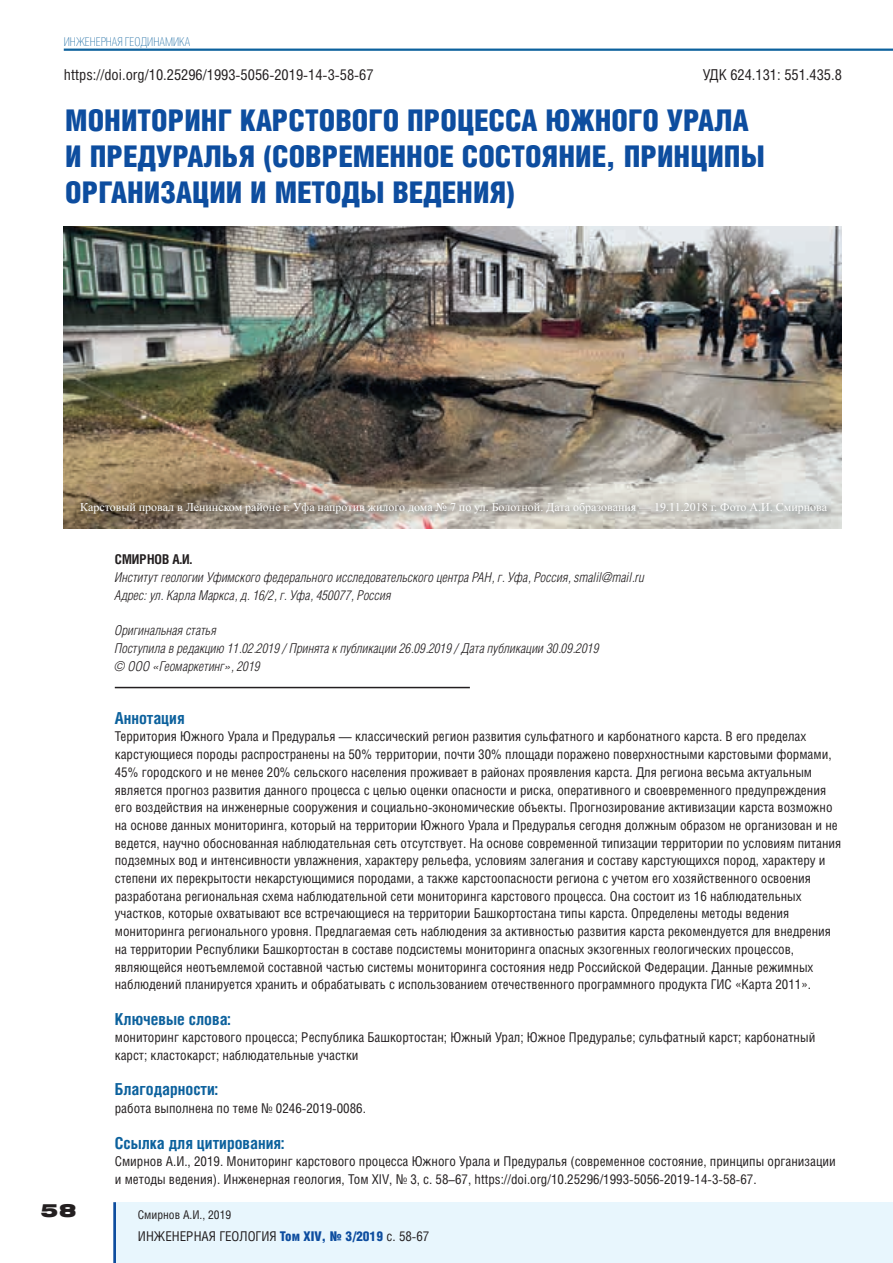
<style>
.page{position:relative;width:893px;height:1263px;background:#fff}
.page>*{position:absolute;margin:0;border:0;box-sizing:border-box;transform-origin:0 0}
.t1{font:900 30px/36px "Helios Cond";color:#0d4d9f}
.t2{font:900 18px "Helios Ext";color:#231f20}
.t3{font:700 16.5px "Helios Cond";color:#0c619d}
.t4{font:15px "Helios Cond";color:#231f20}
.t5{font:13.5px/17.7px "Helios Cond";color:#231f20}
.t6{font:italic 300 13.5px/17.7px "Helios Cond";letter-spacing:.005em;color:#231f20}
.t7{font:700 13.5px "Helios Cond";letter-spacing:.005em;color:#231f20}
.t8{font:12px "Times New Roman";color:#fff}
.t9{font:100 12px "Helios Cond";color:#0c619d}
.t10{font:12px "Helios Cond";color:#231f20}
.s1{font-weight:900;color:#0d4d9f}
</style>
<div class="page">
<hr style="left:64px;top:49px;width:829px;height:2px;background:#0c619d">
<hr style="left:113px;top:1202px;width:3px;height:61px;background:#0d4d9f">
<hr style="left:115px;top:687px;width:355px;height:1px;background:#231f20">
<div style="left:116px;top:1202px;width:777px;height:61px;background:#e8f6fd"></div>
<img style="left:63px;top:226px;width:779px;height:258px">
<img style="left:63px;top:484px;width:779px;height:45px">
<p class="t9" style="left:64px;top:37px;width:128px">ИНЖЕНЕРНАЯ ГЕОДИНАМИКА</p>
<p class="t4" style="left:64px;top:69px;width:311px">https://doi.org/10.25296/1993-5056-2019-14-3-58-67</p>
<p class="t4" style="left:703px;top:69px;width:141px">УДК 624.131: 551.435.8</p>
<h1 class="t1" style="left:65px;top:105px;width:701px">МОНИТОРИНГ КАРСТОВОГО ПРОЦЕССА ЮЖНОГО УРАЛА<br>И ПРЕДУРАЛЬЯ (СОВРЕМЕННОЕ СОСТОЯНИЕ, ПРИНЦИПЫ<br>ОРГАНИЗАЦИИ И МЕТОДЫ ВЕДЕНИЯ)</h1>
<p class="t8" style="left:80px;top:503px;width:748px">Карстовый провал в Ленинском районе г. Уфа напротив жилого дома № 7 по ул. Болотной. Дата образования — 19.11.2018 г. Фото А.И. Смирнова</p>
<p class="t7" style="left:115px;top:555px;width:79px">СМИРНОВ А.И.</p>
<p class="t6" style="left:115px;top:570px;width:531px">Институт геологии Уфимского федерального исследовательского центра РАН, г. Уфа, Россия, smalil@mail.ru<br>Адрес: ул. Карла Маркса, д. 16/2, г. Уфа, 450077, Россия</p>
<p class="t6" style="left:115px;top:623px;width:486px">Оригинальная статья<br>Поступила в редакцию 11.02.2019 / Принята к публикации 26.09.2019 / Дата публикации 30.09.2019 © ООО «Геомаркетинг», 2019</p>
<h2 class="t2" style="left:41px;top:1203px;width:37px">58</h2>
<p class="t3" style="left:115px;top:712px;width:71px">Аннотация</p>
<p class="t5" style="left:115px;top:729px;width:728px">Территория Южного Урала и Предуралья — классический регион развития сульфатного и карбонатного карста. В его пределах карстующиеся породы распространены на 50% территории, почти 30% площади поражено поверхностными карстовыми формами, 45% городского и не менее 20% сельского населения проживает в районах проявления карста. Для региона весьма актуальным является прогноз развития данного процесса с целью оценки опасности и риска, оперативного и своевременного предупреждения его воздействия на инженерные сооружения и социально-экономические объекты. Прогнозирование активизации карста возможно на основе данных мониторинга, который на территории Южного Урала и Предуралья сегодня должным образом не организован и не ведется, научно обоснованная наблюдательная сеть отсутствует. На основе современной типизации территории по условиям питания подземных вод и интенсивности увлажнения, характеру рельефа, условиям залегания и составу карстующихся пород, характеру и степени их перекрытости некарстующимися породами, а также карстоопасности региона с учетом его хозяйственного освоения разработана региональная схема наблюдательной сети мониторинга карстового процесса. Она состоит из 16 наблюдательных участков, которые охватывают все встречающиеся на территории Башкортостана типы карста. Определены методы ведения мониторинга регионального уровня. Предлагаемая сеть наблюдения за активностью развития карста рекомендуется для внедрения на территории Республики Башкортостан в составе подсистемы мониторинга опасных экзогенных геологических процессов, являющейся неотъемлемой составной частью системы мониторинга состояния недр Российской Федерации. Данные режимных наблюдений планируется хранить и обрабатывать с использованием отечественного программного продукта ГИС «Карта 2011».</p>
<p class="t3" style="left:115px;top:1013px;width:117px">Ключевые слова:</p>
<p class="t5" style="left:115px;top:1030px;width:702px">мониторинг карстового процесса; Республика Башкортостан; Южный Урал; Южное Предуралье; сульфатный карст; карбонатный карст; кластокарст; наблюдательные участки</p>
<p class="t3" style="left:115px;top:1083px;width:105px">Благодарности:</p>
<p class="t5" style="left:115px;top:1101px;width:253px">работа выполнена по теме № 0246-2019-0086.</p>
<p class="t3" style="left:115px;top:1137px;width:171px">Ссылка для цитирования:</p>
<p class="t5" style="left:115px;top:1154px;width:723px">Смирнов А.И., 2019. Мониторинг карстового процесса Южного Урала и Предуралья (современное состояние, принципы организации и методы ведения). Инженерная геология, Том ХIV, № 3, с. 58–67, https://doi.org/10.25296/1993-5056-2019-14-3-58-67.</p>
<p class="t10" style="left:138px;top:1210px;width:95px">Смирнов А.И., 2019</p>
<p class="t5" style="left:138px;top:1228px;width:293px">ИНЖЕНЕРНАЯ ГЕОЛОГИЯ <span class="s1">Том XIV, № 3/2019</span> c. 58-67</p>
</div>
